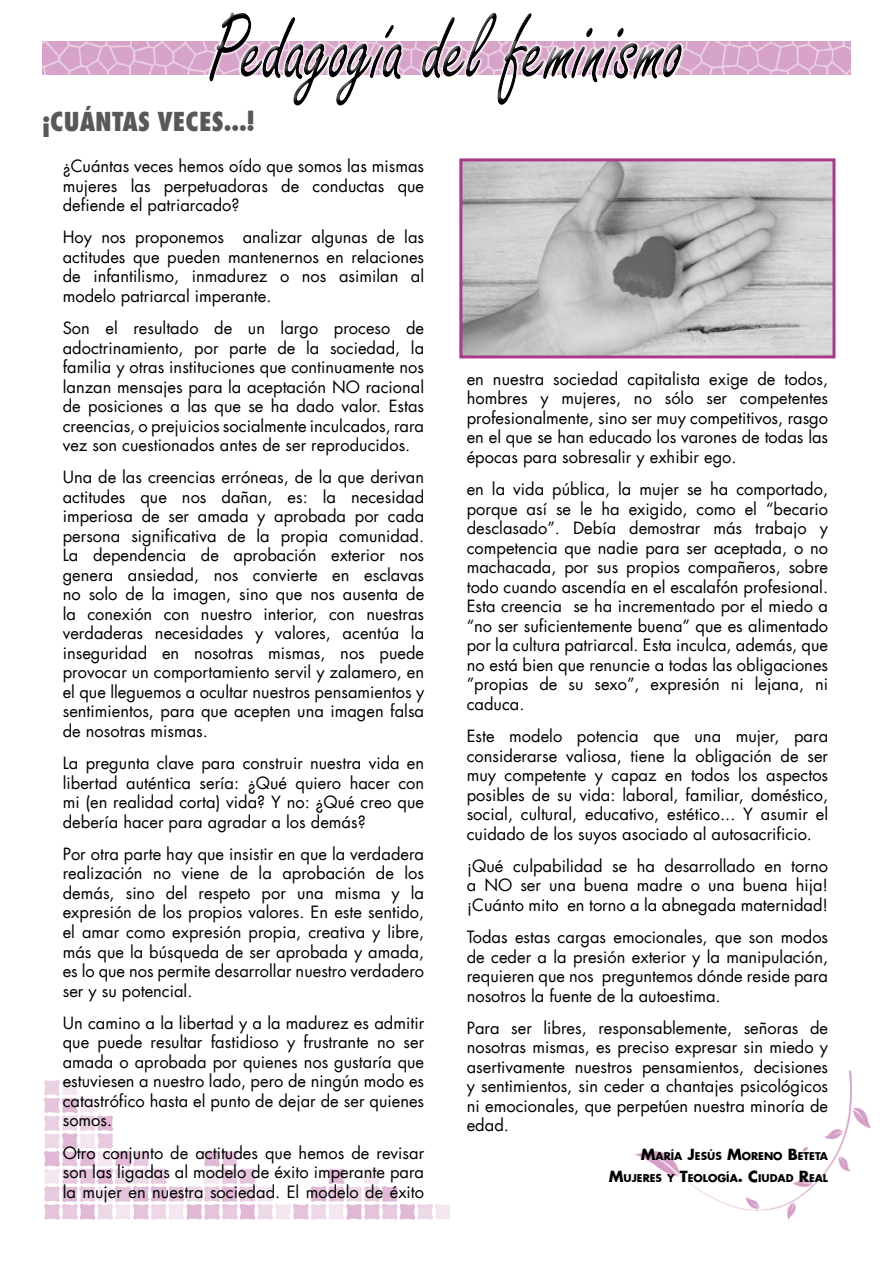
<style>
.page{position:relative;width:893px;height:1263px;background:#fff}
.page>*{position:absolute;margin:0;border:0;box-sizing:border-box;transform-origin:0 0}
.t1{font:800 condensed 25.5px "Futura";color:#58585a}
.t2{font:16.5px/19.5px "Futura LT";color:#000;text-align:justify}
.t3{font:700 10.5px/21.8px "Futura";color:#000;text-align:right}
.s1{font-size:15px}
</style>
<div class="page">
<img style="left:44px;top:1080px;width:405px;height:140px">
<img style="left:635px;top:1070px;width:237px;height:150px">
<img style="left:43px;top:41px;width:807px;height:33px">
<div style="left:205px;top:8px;width:479px;height:100px;background:#fff"></div>
<div style="left:208px;top:10px;width:475px;height:96px;background:#000;opacity:.75"></div>
<img style="left:463px;top:162px;width:368px;height:192px">
<div style="left:459px;top:158px;width:376px;height:200px;border:3px solid #a9398a"></div>
<h1 class="t1" style="left:43px;top:105px;width:130px">¡cUÁNTAS VECES</h1>
<h1 class="t1" style="left:224px;top:105px;width:32px">...!</h1>
<p class="t2" style="left:63px;top:156px;width:363px">¿Cuántas veces hemos oído que somos las mismas mujeres las perpetuadoras de conductas que defiende el patriarcado?</p>
<p class="t2" style="left:63px;top:228px;width:363px">Hoy nos proponemos analizar algunas de las actitudes que pueden mantenernos en relaciones de infantilismo, inmadurez o nos asimilan al modelo patriarcal imperante.</p>
<p class="t2" style="left:63px;top:318px;width:363px">Son el resultado de un largo proceso de adoctrinamiento, por parte de la sociedad, la familia y otras instituciones que continuamente nos lanzan mensajes para la aceptación NO racional de posiciones a las que se ha dado valor. Estas creencias, o prejuicios socialmente inculcados, rara vez son cuestionados antes de ser reproducidos.</p>
<p class="t2" style="left:63px;top:468px;width:363px">Una de las creencias erróneas, de la que derivan actitudes que nos dañan, es: la necesidad imperiosa de ser amada y aprobada por cada persona significativa de la propia comunidad.<br>La dependencia de aprobación exterior nos genera ansiedad, nos convierte en esclavas no solo de la imagen, sino que nos ausenta de la conexión con nuestro interior, con nuestras verdaderas necesidades y valores, acentúa la inseguridad en nosotras mismas, nos puede provocar un comportamiento servil y zalamero, en el que lleguemos a ocultar nuestros pensamientos y sentimientos, para que acepten una imagen falsa de nosotras mismas.</p>
<p class="t2" style="left:63px;top:753px;width:363px">La pregunta clave para construir nuestra vida en libertad auténtica sería: ¿Qué quiero hacer con mi (en realidad corta) vida? Y no: ¿Qué creo que debería hacer para agradar a los demás?</p>
<p class="t2" style="left:63px;top:844px;width:363px">Por otra parte hay que insistir en que la verdadera realización no viene de la aprobación de los demás, sino del respeto por una misma y la expresión de los propios valores. En este sentido, el amar como expresión propia, creativa y libre, más que la búsqueda de ser aprobada y amada, es lo que nos permite desarrollar nuestro verdadero ser y su potencial.</p>
<p class="t2" style="left:63px;top:1013px;width:363px">Un camino a la libertad y a la madurez es admitir que puede resultar fastidioso y frustrante no ser amada o aprobada por quienes nos gustaría que estuviesen a nuestro lado, pero de ningún modo es catastrófico hasta el punto de dejar de ser quienes somos.</p>
<p class="t2" style="left:63px;top:1143px;width:363px">Otro conjunto de actitudes que hemos de revisar son las ligadas al modelo de éxito imperante para la mujer en nuestra sociedad. El modelo de éxito</p>
<p class="t2" style="left:467px;top:369px;width:363px">en nuestra sociedad capitalista exige de todos, hombres y mujeres, no sólo ser competentes profesionalmente, sino ser muy competitivos, rasgo en el que se han educado los varones de todas las épocas para sobresalir y exhibir ego.</p>
<p class="t2" style="left:467px;top:480px;width:363px">en la vida pública, la mujer se ha comportado, porque así se le ha exigido, como el “becario desclasado”. Debía demostrar más trabajo y competencia que nadie para ser aceptada, o no machacada, por sus propios compañeros, sobre todo cuando ascendía en el escalafón profesional.<br>Esta creencia se ha incrementado por el miedo a “no ser suficientemente buena” que es alimentado por la cultura patriarcal. Esta inculca, además, que no está bien que renuncie a todas las obligaciones ”propias de su sexo”, expresión ni lejana, ni caduca.</p>
<p class="t2" style="left:467px;top:726px;width:363px">Este modelo potencia que una mujer, para considerarse valiosa, tiene la obligación de ser muy competente y capaz en todos los aspectos posibles de su vida: laboral, familiar, doméstico, social, cultural, educativo, estético... Y asumir el cuidado de los suyos asociado al autosacrificio.</p>
<p class="t2" style="left:467px;top:856px;width:363px">¡Qué culpabilidad se ha desarrollado en torno a NO ser una buena madre o una buena hija! ¡Cuánto mito en torno a la abnegada maternidad!</p>
<p class="t2" style="left:467px;top:927px;width:363px">Todas estas cargas emocionales, que son modos de ceder a la presión exterior y la manipulación, requieren que nos preguntemos dónde reside para nosotros la fuente de la autoestima.</p>
<p class="t2" style="left:467px;top:1018px;width:363px">Para ser libres, responsablemente, señoras de nosotras mismas, es preciso expresar sin miedo y asertivamente nuestros pensamientos, decisiones y sentimientos, sin ceder a chantajes psicológicos ni emocionales, que perpetúen nuestra minoría de edad.</p>
<p class="t3" style="left:609px;top:1145px;width:221px"><span class="s1">M</span>ARÍA <span class="s1">J</span>ESÚS <span class="s1">M</span>ORENO <span class="s1">B</span>ETETA<br><span class="s1">M</span>UJERES Y <span class="s1">T</span>EOLOGÍA<span class="s1">. C</span>IUDAD <span class="s1">R</span>EAL</p>
</div>
